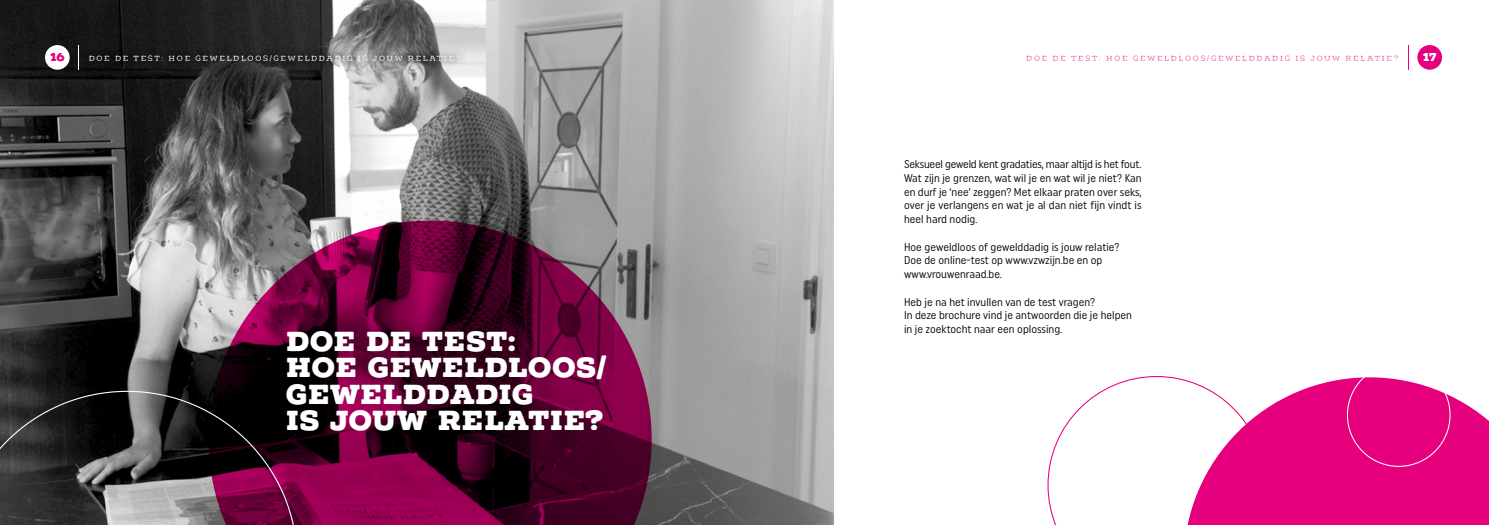
<style>
.page{position:relative;width:1489px;height:525px;background:#fff}
.page>*{position:absolute;margin:0;border:0;box-sizing:border-box;transform-origin:0 0}
.t1{font:30px/26.2px "Typnic Headline Slab";letter-spacing:-.04em;color:#fff}
.t2{font:12.5px "Typnic Headline Slab";color:#e6007d}
.t3{font:12.5px "Typnic Headline Slab";color:#fff}
.t4{font:condensed 11.25px/13.8px "Uniform";color:#000}
.t5{font:8.75px "Typnic Headline Slab Fill";letter-spacing:.05em;color:#fff}
.t6{font:8.75px "Typnic Headline Slab Fill";letter-spacing:.05em;color:#e6007d}
</style>
<div class="page">
<img style="left:0;top:0;width:833px;height:524px">
<svg style="left:208px;top:220px;width:443px;height:304px"></svg>
<div style="left:45px;top:45px;width:25px;height:25px;background:#fff;border-radius:50%"></div>
<svg style="left:79px;top:45px;width:1px;height:25px"></svg>
<div style="left:1417px;top:45px;width:24px;height:25px;background:#e6007d;border-radius:50%"></div>
<svg style="left:0;top:390px;width:298px;height:134px"></svg>
<svg style="left:1265px;top:377px;width:223px;height:147px"></svg>
<svg style="left:1047px;top:376px;width:218px;height:148px"></svg>
<svg style="left:82px;top:48px;width:384px;height:20px"></svg>
<p class="t2" style="left:50px;top:50px;width:17px">16</p>
<p class="t5" style="left:88px;top:53px;width:374px">Doe de test: hoe geweldloos/gewelddadig is jouw relatie?</p>
<p class="t6" style="left:1025px;top:53px;width:374px">Doe de test: hoe geweldloos/gewelddadig is jouw relatie?</p>
<p class="t3" style="left:1422px;top:50px;width:16px">17</p>
<h1 class="t1" style="left:285px;top:329px;width:323px">DOE DE TEST:<br>HOE GEWELDLOOS/<br>GEWELDDADIG<br>IS JOUW RELATIE?</h1>
<p class="t4" style="left:904px;top:157px;width:239px;text-align:justify">Seksueel geweld kent gradaties, maar altijd is het fout.<br>Wat zijn je grenzen, wat wil je en wat wil je niet? Kan en durf je ‘nee’ zeggen? Met elkaar praten over seks, over je verlangens en wat je al dan niet fijn vindt is heel hard nodig.</p>
<p class="t4" style="left:904px;top:239px;width:217px">Hoe geweldloos of gewelddadig is jouw relatie?<br>Doe de online-test op www.vzwzijn.be en op www.vrouwenraad.be.</p>
<p class="t4" style="left:904px;top:294px;width:229px">Heb je na het invullen van de test vragen?<br>In deze brochure vind je antwoorden die je helpen in je zoektocht naar een oplossing.</p>
</div>
